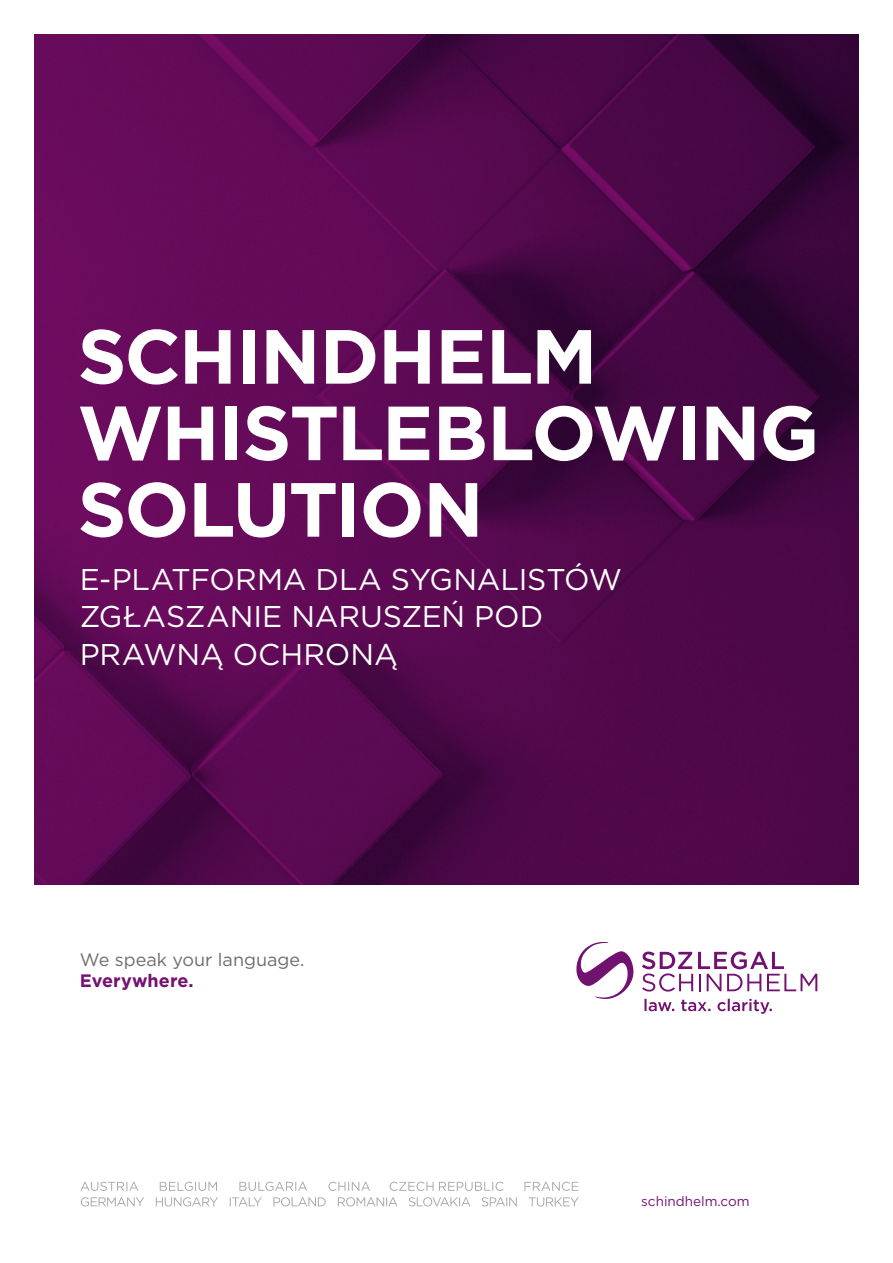
<style>
.page{position:relative;width:893px;height:1263px;background:#fff}
.page>*{position:absolute;margin:0;border:0;box-sizing:border-box;transform-origin:0 0}
.t1{font:700 76.5px/76.5px "Gotham";letter-spacing:-.025em;color:#fff}
.t2{font:30px/37.5px "Gotham";letter-spacing:-.005em;color:#fff}
.t3{font:18px "Gotham";color:#6c6d70}
.t4{font:700 18px "Gotham";letter-spacing:.005em;color:#741272}
.t5{font:13.5px "Gotham";color:#741272}
</style>
<div class="page">
<img style="left:34px;top:34px;width:825px;height:850px">
<svg style="left:576px;top:942px;width:58px;height:57px"></svg>
<svg style="left:642px;top:951px;width:175px;height:40px"></svg>
<svg style="left:644px;top:999px;width:128px;height:15px"></svg>
<svg style="left:81px;top:1197px;width:498px;height:9px"></svg>
<svg style="left:80px;top:1182px;width:498px;height:9px"></svg>
<h1 class="t1" style="left:78px;top:318px;width:743px">SCHINDHELM<br>WHISTLEBLOWING<br>SOLUTION</h1>
<p class="t2" style="left:80px;top:560px;width:544px">E-PLATFORMA DLA SYGNALISTÓW<br>ZGŁASZANIE NARUSZEŃ POD<br>PRAWNĄ OCHRONĄ</p>
<p class="t3" style="left:80px;top:948px;width:226px">We speak your language.</p>
<p class="t4" style="left:80px;top:969px;width:115px">Everywhere.</p>
<p class="t5" style="left:641px;top:1192px;width:110px">schindhelm.com</p>
</div>
